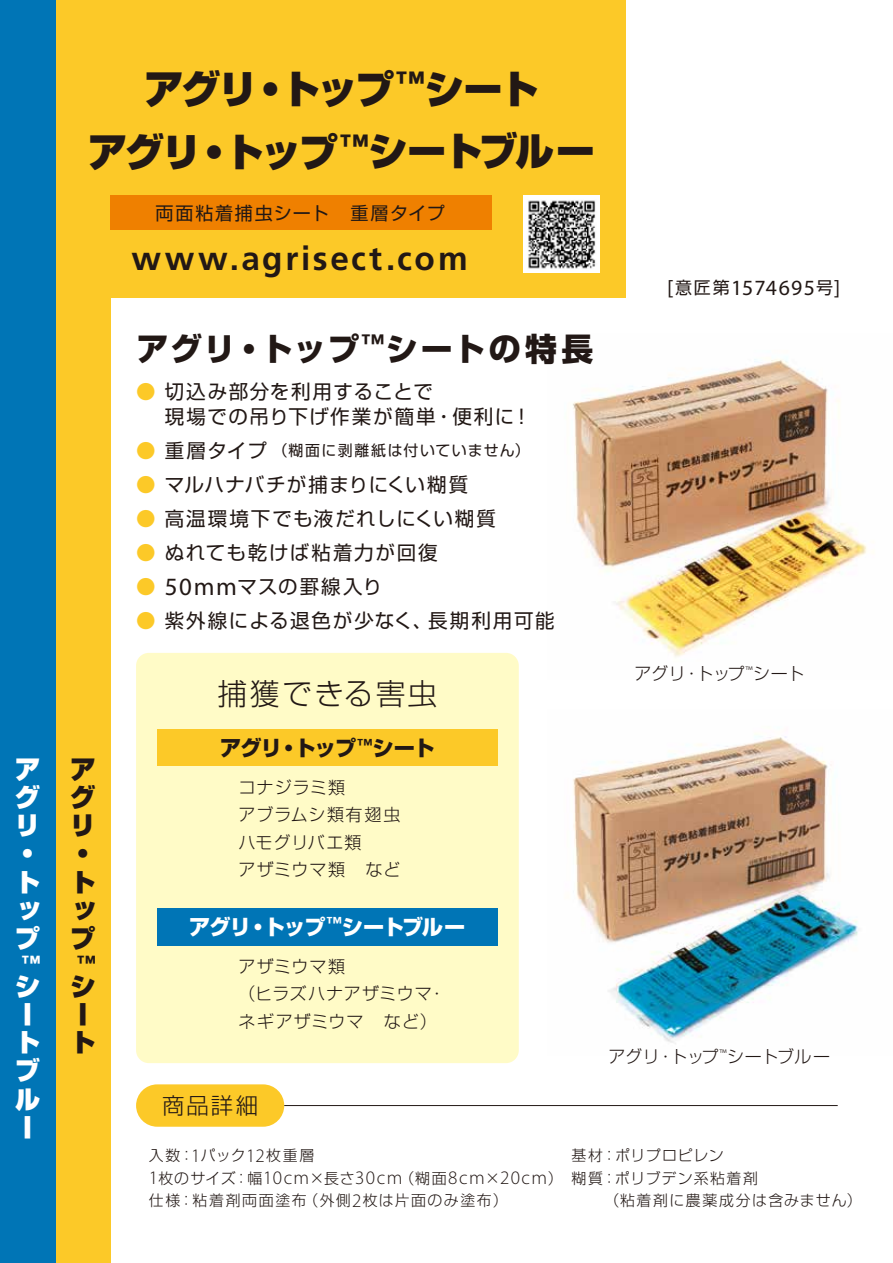
<style>
.page{position:relative;width:893px;height:1263px;background:#fff}
.page>*{position:absolute;margin:0;border:0;box-sizing:border-box;transform-origin:0 0}
.t1{font:900 39.3px/62.7px "Shin Go Pr 6";letter-spacing:-.055em;color:#221815;text-align:center}
.t2{font:700 33.45px "Frutiger LT";letter-spacing:.085em;color:#221815}
.t3{font:800 31.95px "Shin Go Pr 6";letter-spacing:.055em;color:#221815}
.t4{font:300 29.7px "Shin Go Pr 6";letter-spacing:.075em;color:#221815}
.t5{font:900 25.5px/28px "Shin Go Pr 6";color:#fff}
.t6{font:900 25.5px/28px "Shin Go Pr 6";color:#221815}
.t7{font:300 22.35px "Shin Go Pr 6";color:#221815}
.t8{font:21.75px "Myriad Pro";letter-spacing:.055em;color:#221815}
.t9{font:800 21.3px "Shin Go Pr 6";letter-spacing:-.045em;color:#fff}
.t10{font:800 21.3px "Shin Go Pr 6";letter-spacing:-.045em;color:#221815}
.t11{font:19.5px/25px "Shin Go Pr 6";letter-spacing:.085em;color:#221815}
.t12{font:19.5px "Shin Go Pr 6";letter-spacing:.04em;color:#221815}
.t13{font:300 19.05px "Myriad Pro";letter-spacing:.07em;color:#221815}
.t14{font:900 19.05px "Frutiger LT";color:#fff}
.t15{font:900 19.05px "Frutiger LT";color:#221815}
.t16{font:18px "Shin Go Pr 6";letter-spacing:.08em;color:#221815}
.t17{font:300 16.95px/27.6px "Shin Go Pr 6";letter-spacing:.05em;color:#221815}
.t18{font:300 16.95px "Shin Go Pr 6";letter-spacing:-.015em;color:#221815}
.t19{font:300 16.95px "Shin Go Pr 6";letter-spacing:-.02em;color:#221815}
.t20{font:300 15px/22.4px "Shin Go Pr 6";letter-spacing:.095em;color:#221815}
.t21{font:15px "Shin Go Pr 6";letter-spacing:.085em;color:#221815}
.s1{color:#fcc928}
.s2{font-size:19.5px;color:#fcc928}
.s3{font-size:19.5px}
.s4{font-family:"Myriad Pro";font-size:24.9px}
.s5{font-family:"Shin Go Pr 6";font-size:16.95px}
.s6{font-family:"Myriad Pro";font-size:19.05px}
.s7{font-family:"Shin Go Pr 6";font-size:15px}
</style>
<div class="page">
<img style="left:573px;top:733px;width:286px;height:311px">
<img style="left:572px;top:357px;width:295px;height:300px">
<div style="left:0;top:0;width:625px;height:298px;background:#fcc928"></div>
<div style="left:55px;top:0;width:56px;height:1263px;background:#fcc928"></div>
<div style="left:0;top:0;width:55px;height:1263px;background:#0075b6"></div>
<div style="left:136px;top:1084px;width:148px;height:43px;background:#fcc928;border-radius:21px"></div>
<hr style="left:284px;top:1105px;width:554px;height:1px;background:#221815">
<div style="left:136px;top:653px;width:383px;height:410px;background:#fffbc7;border-radius:13px"></div>
<div style="left:157px;top:908px;width:340px;height:37px;background:#0075b6"></div>
<div style="left:111px;top:196px;width:381px;height:34px;background:#ef8000"></div>
<div style="left:157px;top:729px;width:340px;height:37px;background:#fcc928"></div>
<img style="left:523px;top:196px;width:77px;height:76px">
<h3 class="t5" style="left:15px;top:755px;width:27px">アグリ・トップ</h3>
<p class="t14" style="left:22px;top:951px;width:20px">™</p>
<h3 class="t5" style="left:15px;top:972px;width:26px">シートブルー</h3>
<h1 class="t1" style="left:88px;top:57px;width:509px">アグリ・トップ<sup>™</sup>シート<br>アグリ・トップ<sup>™</sup>シートブルー</h1>
<p class="t16" style="left:155px;top:198px;width:291px">両面粘着捕虫シート　重層タイプ</p>
<h3 class="t6" style="left:70px;top:755px;width:27px">アグリ・トップ</h3>
<p class="t15" style="left:77px;top:951px;width:20px">™</p>
<h3 class="t6" style="left:70px;top:972px;width:26px">シート</h3>
<h2 class="t2" style="left:131px;top:238px;width:338px">www.agrisect.com</h2>
<h3 class="t3" style="left:137px;top:323px;width:458px">アグリ・トップ<sup>™</sup>シートの特長</h3>
<p class="t11" style="left:165px;top:377px;width:368px;text-indent:-29px"><span class="s1">●</span> 切込み部分を利用することで<br>現場での吊り下げ作業が簡単・便利に！</p>
<p class="t21" style="left:136px;top:438px;width:395px"><span class="s2">●</span> <span class="s3">重層タイプ</span>（糊面に剥離紙は付いていません）</p>
<p class="t12" style="left:136px;top:468px;width:334px"><span class="s1">●</span> マルハナバチが捕まりにくい糊質</p>
<p class="t11" style="left:136px;top:504px;width:361px"><span class="s1">●</span> 高温環境下でも液だれしにくい糊質</p>
<p class="t11" style="left:136px;top:538px;width:303px"><span class="s1">●</span> ぬれても乾けば粘着力が回復</p>
<p class="t11" style="left:136px;top:572px;width:248px"><span class="s1">●</span> <span class="s4">50mm</span>マスの罫線入り</p>
<p class="t11" style="left:136px;top:606px;width:420px"><span class="s1">●</span> 紫外線による退色が少なく、長期利用可能</p>
<h3 class="t4" style="left:217px;top:669px;width:221px">捕獲できる害虫</h3>
<p class="t10" style="left:220px;top:731px;width:216px">アグリ・トップ<sup>™</sup>シート</p>
<p class="t17" style="left:239px;top:772px;width:164px">コナジラミ類<br>アブラムシ類有翅虫ハモグリバエ類<br>アザミウマ類　など</p>
<p class="t9" style="left:189px;top:909px;width:278px">アグリ・トップ<sup>™</sup>シートブルー</p>
<p class="t17" style="left:239px;top:951px;width:209px">アザミウマ類　<br>（ヒラズハナアザミウマ・ネギアザミウマ　など）</p>
<p class="t7" style="left:162px;top:1087px;width:97px">商品詳細</p>
<p class="t8" style="left:667px;top:274px;width:175px">[<span class="s5">意匠第</span>1574695<span class="s5">号</span>]</p>
<p class="t19" style="left:634px;top:659px;width:171px">アグリ・トップ<sup>™</sup>シート</p>
<p class="t18" style="left:609px;top:1043px;width:223px">アグリ・トップ<sup>™</sup>シートブルー</p>
<p class="t20" style="left:149px;top:1143px;width:167px">入数：<span class="s6">1</span>パック<span class="s6">12</span>枚重層</p>
<p class="t13" style="left:149px;top:1167px;width:415px">1<span class="s7">枚のサイズ：幅</span>10cm<span class="s7">×長さ</span>30cm<span class="s7">（糊面</span>8cm<span class="s7">×</span>20cm<span class="s7">）</span></p>
<p class="t20" style="left:149px;top:1188px;width:360px">仕様：粘着剤両面塗布（外側<span class="s6">2</span>枚は片面のみ塗布）</p>
<p class="t20" style="left:572px;top:1143px;width:292px">基材：ポリプロピレン<br>糊質：ポリブデン系粘着剤<br>　　（粘着剤に農薬成分は含みません）</p>
</div>
